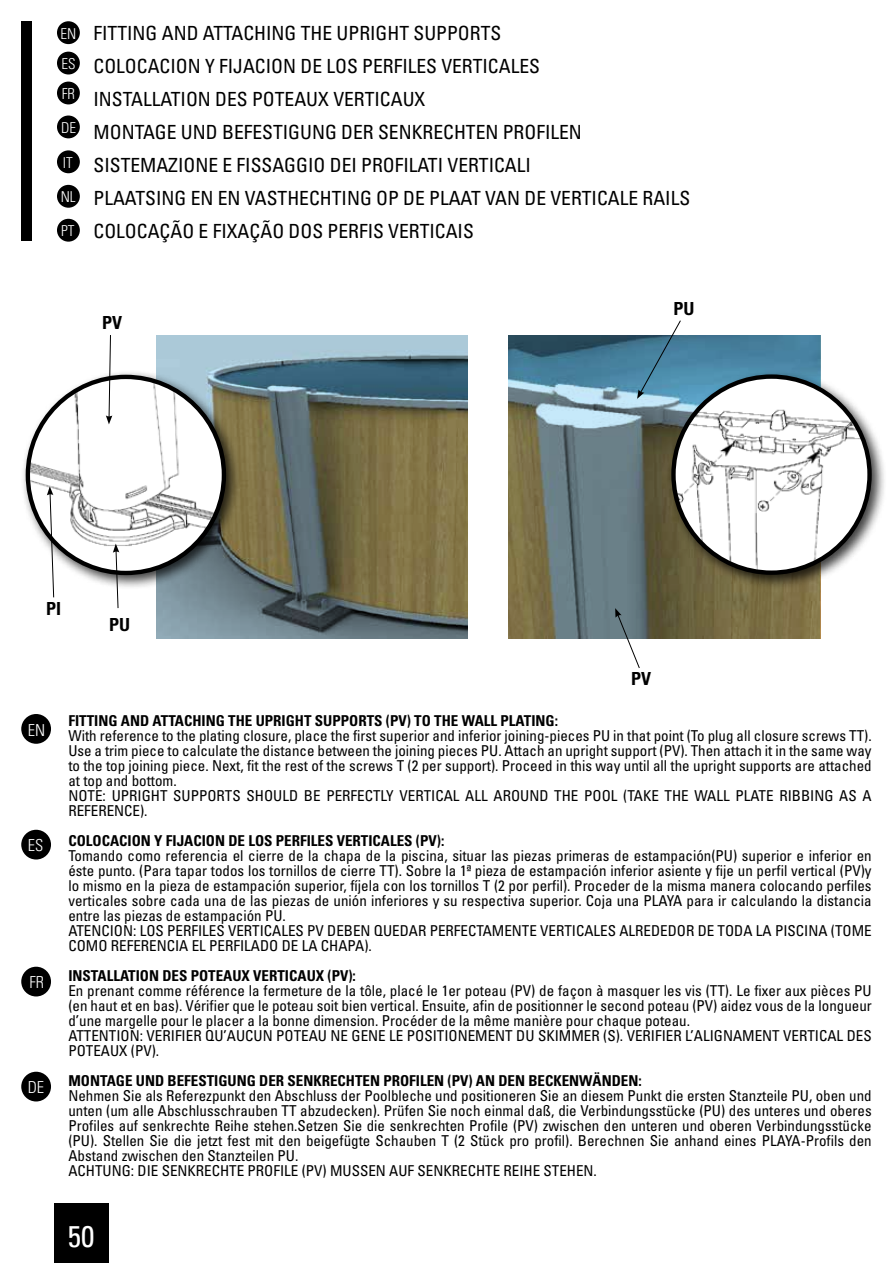
<style>
.page{position:relative;width:893px;height:1263px;background:#fff}
.page>*{position:absolute;margin:0;border:0;box-sizing:border-box;transform-origin:0 0}
.t1{font:condensed 30px "Univers";color:#fff}
.t2{font:condensed 19.5px/33px "Univers";color:#000}
.t3{font:700 condensed 18px "Univers";color:#000}
.t4{font:300 condensed 16.5px "Univers";color:#fff}
.t5{font:condensed 15px/15px "Univers";color:#000}
.t6{font:700 condensed 15px "Univers";color:#000}
.t7{font:300 condensed 15px "Univers";color:#fff}
</style>
<div class="page">
<div style="left:54px;top:1203px;width:54px;height:60px;background:#000"></div>
<img style="left:156px;top:335px;width:312px;height:303px">
<div style="left:21px;top:370px;width:220px;height:220px;background:#000;opacity:.75"></div>
<img style="left:28px;top:377px;width:196px;height:194px">
<img style="left:508px;top:335px;width:312px;height:303px">
<div style="left:666px;top:369px;width:221px;height:221px;background:#000;opacity:.75"></div>
<div style="left:673px;top:377px;width:196px;height:196px;background:#fff;border-radius:50%"></div>
<img style="left:673px;top:401px;width:196px;height:172px">
<div style="left:671px;top:374px;width:201px;height:201px;border:4px solid #000;border-radius:50%"></div>
<div style="left:21px;top:21px;width:11px;height:220px;background:#000"></div>
<div style="left:57px;top:52px;width:23px;height:22px;background:#000;border-radius:50%"></div>
<div style="left:57px;top:21px;width:23px;height:23px;background:#000;border-radius:50%"></div>
<div style="left:57px;top:82px;width:23px;height:22px;background:#000;border-radius:50%"></div>
<div style="left:57px;top:116px;width:23px;height:22px;background:#000;border-radius:50%"></div>
<div style="left:57px;top:150px;width:23px;height:23px;background:#000;border-radius:50%"></div>
<div style="left:57px;top:185px;width:23px;height:23px;background:#000;border-radius:50%"></div>
<div style="left:57px;top:219px;width:23px;height:23px;background:#000;border-radius:50%"></div>
<div style="left:21px;top:830px;width:30px;height:29px;background:#000;border-radius:50%"></div>
<div style="left:21px;top:967px;width:30px;height:29px;background:#000;border-radius:50%"></div>
<div style="left:21px;top:714px;width:30px;height:30px;background:#000;border-radius:50%"></div>
<div style="left:21px;top:1072px;width:30px;height:29px;background:#000;border-radius:50%"></div>
<svg style="left:615px;top:608px;width:25px;height:60px"></svg>
<svg style="left:637px;top:320px;width:44px;height:79px"></svg>
<svg style="left:106px;top:335px;width:6px;height:89px"></svg>
<svg style="left:113px;top:544px;width:6px;height:64px"></svg>
<svg style="left:47px;top:486px;width:7px;height:112px"></svg>
<p class="t7" style="left:61px;top:24px;width:17px">EN</p>
<p class="t7" style="left:61px;top:55px;width:16px">ES</p>
<p class="t7" style="left:62px;top:85px;width:15px">FR</p>
<p class="t7" style="left:61px;top:119px;width:16px">DE</p>
<p class="t7" style="left:63px;top:154px;width:11px">IT</p>
<p class="t7" style="left:61px;top:188px;width:16px">NL</p>
<p class="t7" style="left:61px;top:222px;width:15px">PT</p>
<p class="t2" style="left:94px;top:16px;width:598px">FITTING AND ATTACHING THE UPRIGHT SUPPORTS<br>COLOCACION Y FIJACION DE LOS PERFILES VERTICALES<br>INSTALLATION DES POTEAUX VERTICAUX<br>MONTAGE UND BEFESTIGUNG DER SENKRECHTEN PROFILEN SISTEMAZIONE E FISSAGGIO DEI PROFILATI VERTICALI<br>PLAATSING EN EN VASTHECHTING OP DE PLAAT VAN DE VERTICALE RAILS COLOCAÇÃO E FIXAÇÃO DOS PERFIS VERTICAIS</p>
<p class="t3" style="left:102px;top:312px;width:22px">PV</p>
<p class="t3" style="left:674px;top:297px;width:23px">PU</p>
<p class="t3" style="left:46px;top:597px;width:17px">PI</p>
<p class="t3" style="left:109px;top:614px;width:23px">PU</p>
<p class="t3" style="left:631px;top:667px;width:22px">PV</p>
<p class="t4" style="left:28px;top:720px;width:19px">EN</p>
<p class="t4" style="left:28px;top:835px;width:17px">ES</p>
<p class="t4" style="left:29px;top:972px;width:16px">FR</p>
<p class="t4" style="left:28px;top:1077px;width:18px">DE</p>
<p class="t6" style="left:68px;top:712px;width:491px">FITTING AND ATTACHING THE UPRIGHT SUPPORTS (PV) TO THE WALL PLATING:</p>
<p class="t5" style="left:68px;top:728px;width:805px">With reference to the plating closure, place the first superior and inferior joining-pieces PU in that point (To plug all closure screws TT).<br>Use a trim piece to calculate the distance between the joining pieces PU. Attach an upright support (PV). Then attach it in the same way to the top joining piece. Next, fit the rest of the screws T (2 per support). Proceed in this way until all the upright supports are attached at top and bottom.<br>NOTE: UPRIGHT SUPPORTS SHOULD BE PERFECTLY VERTICAL ALL AROUND THE POOL (TAKE THE WALL PLATE RIBBING AS A REFERENCE).</p>
<p class="t6" style="left:68px;top:832px;width:377px">COLOCACION Y FIJACION DE LOS PERFILES VERTICALES (PV):</p>
<p class="t5" style="left:68px;top:848px;width:805px">Tomando como referencia el cierre de la chapa de la piscina, situar las piezas primeras de estampación(PU) superior e inferior en éste punto. (Para tapar todos los tornillos de cierre TT). Sobre la 1ª pieza de estampación inferior asiente y fije un perfil vertical (PV)y lo mismo en la pieza de estampación superior, fíjela con los tornillos T (2 por perfil). Proceder de la misma manera colocando perfiles verticales sobre cada una de las piezas de unión inferiores y su respectiva superior. Coja una PLAYA para ir calculando la distancia entre las piezas de estampación PU.<br>ATENCION: LOS PERFILES VERTICALES PV DEBEN QUEDAR PERFECTAMENTE VERTICALES ALREDEDOR DE TODA LA PISCINA (TOME COMO REFERENCIA EL PERFILADO DE LA CHAPA).</p>
<p class="t6" style="left:68px;top:967px;width:289px">INSTALLATION DES POTEAUX VERTICAUX (PV):</p>
<p class="t5" style="left:68px;top:983px;width:805px">En prenant comme référence la fermeture de la tôle, placé le 1er poteau (PV) de façon à masquer les vis (TT). Le fixer aux pièces PU (en haut et en bas). Vérifier que le poteau soit bien vertical. Ensuite, afin de positionner le second poteau (PV) aidez vous de la longueur d’une margelle pour le placer a la bonne dimension. Procéder de la même manière pour chaque poteau.<br>ATTENTION: VERIFIER QU’AUCUN POTEAU NE GENE LE POSITIONEMENT DU SKIMMER (S). VERIFIER L’ALIGNAMENT VERTICAL DES POTEAUX (PV).</p>
<p class="t6" style="left:68px;top:1072px;width:575px">MONTAGE UND BEFESTIGUNG DER SENKRECHTEN PROFILEN (PV) AN DEN BECKENWÄNDEN:</p>
<p class="t5" style="left:68px;top:1088px;width:805px">Nehmen Sie als Referezpunkt den Abschluss der Poolbleche und positioneren Sie an diesem Punkt die ersten Stanzteile PU, oben und unten (um alle Abschlusschrauben TT abzudecken). Prüfen Sie noch einmal daß, die Verbindungsstücke (PU) des unteres und oberes Profiles auf senkrechte Reihe stehen.Setzen Sie die senkrechten Profile (PV) zwischen den unteren und oberen Verbindungsstücke (PU). Stellen Sie die jetzt fest mit den beigefügte Schauben T (2 Stück pro profil). Berechnen Sie anhand eines PLAYA-Profils den Abstand zwischen den Stanzteilen PU.<br>ACHTUNG: DIE SENKRECHTE PROFILE (PV) MUSSEN AUF SENKRECHTE REIHE STEHEN.</p>
<h1 class="t1" style="left:68px;top:1217px;width:28px">50</h1>
</div>
